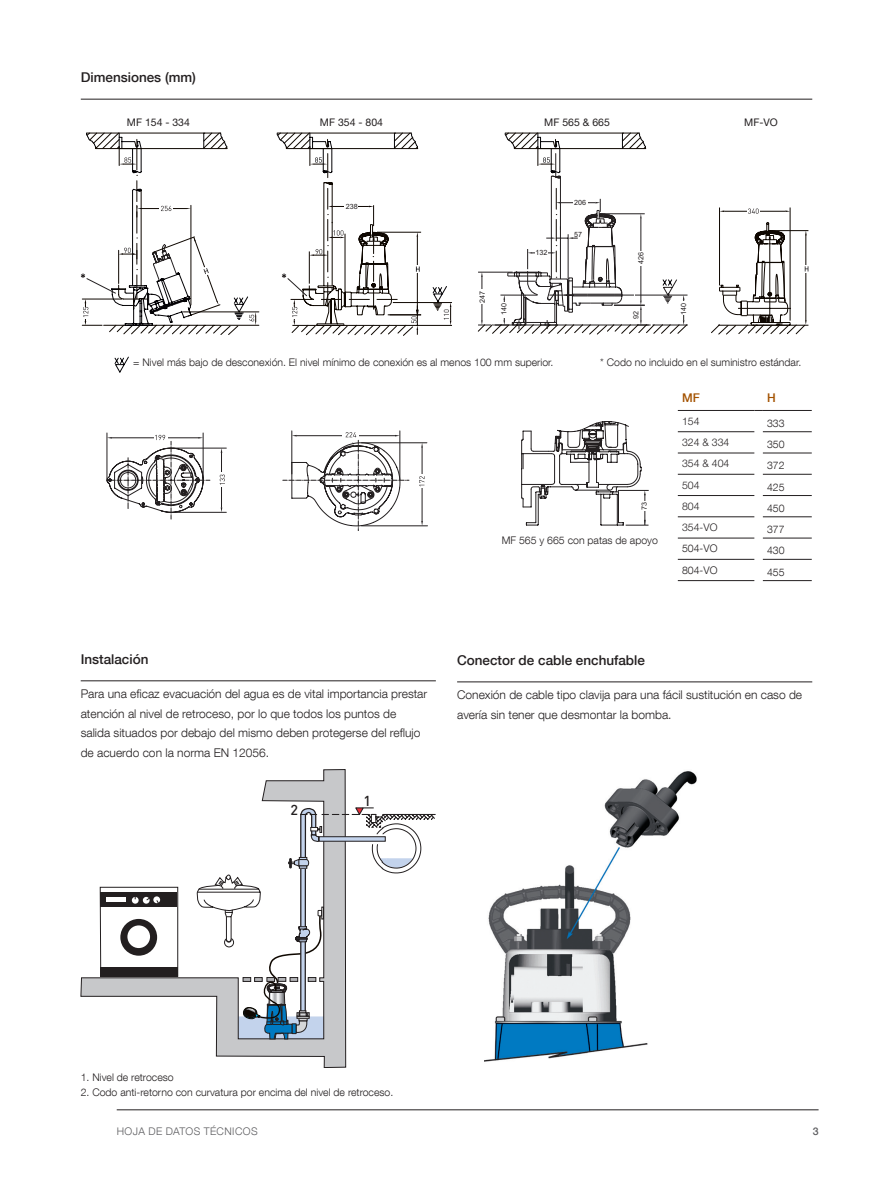
<style>
.page{position:relative;width:893px;height:1191px;background:#fff}
.page>*{position:absolute;margin:0;border:0;box-sizing:border-box;transform-origin:0 0}
.t1{font:500 14.25px "DIN";color:#231f20}
.Subtitle_10_pt{font:500 13.5px "Helvetica Neue LT Com";color:#231f20}
.Body_text{font:300 12px "Helvetica Neue LT Com";color:#231f20}
.Table_heading{font:500 12px "Helvetica Neue LT Com";color:#a35200}
.Body_text_8{font:300 10.5px "Helvetica Neue LT Com";color:#231f20}
.Table_text{font:10.5px "Helvetica Neue LT Pro";color:#231f20}
.Table_text-2{font:300 10.5px "Helvetica Neue LT Pro";color:#231f20}
.Subtitle{font:300 10.5px "Helvetica Neue LT Com";color:#231f20}
.Table_text-3{font:300 10.5px "Helvetica Neue LT Com";color:#231f20}
.t2{font:300 10.5px "Helvetica Neue LT Com";letter-spacing:.04em;color:#5c5c5f}
.Table_body_text_7{font:300 10.5px "Helvetica Neue LT Com";color:#231f20}
.t3{font:500 10.5px "Helvetica Neue LT Com";color:#5c5c5f}
.t4{font:7.2px "Arial";color:#231f20}
</style>
<div class="page">
<svg style="left:81px;top:769px;width:265px;height:298px"></svg>
<svg style="left:100px;top:887px;width:78px;height:89px"></svg>
<svg style="left:196px;top:807px;width:240px;height:233px"></svg>
<img style="left:484px;top:771px;width:213px;height:291px">
<hr style="left:393px;top:302px;width:59px;height:1px;background:#0e0701">
<hr style="left:292px;top:325px;width:160px;height:1px;background:#0e0701">
<hr style="left:173px;top:448px;width:53px;height:1px;background:#231f20">
<hr style="left:173px;top:512px;width:53px;height:1px;background:#231f20">
<hr style="left:221px;top:453px;width:1px;height:54px;background:#231f20">
<hr style="left:203px;top:433px;width:1px;height:46px;background:#231f20">
<hr style="left:107px;top:433px;width:1px;height:46px;background:#231f20">
<hr style="left:292px;top:431px;width:1px;height:43px;background:#231f20">
<hr style="left:400px;top:431px;width:1px;height:48px;background:#231f20">
<hr style="left:361px;top:442px;width:66px;height:1px;background:#231f20">
<hr style="left:361px;top:525px;width:66px;height:1px;background:#231f20">
<hr style="left:422px;top:447px;width:1px;height:74px;background:#231f20">
<div style="left:418px;top:474px;width:6px;height:13px;background:#fff"></div>
<svg style="left:106px;top:435px;width:104px;height:84px"></svg>
<svg style="left:283px;top:432px;width:126px;height:99px"></svg>
<svg style="left:220px;top:474px;width:5px;height:10px"></svg>
<svg style="left:419px;top:476px;width:5px;height:10px"></svg>
<svg style="left:81px;top:132px;width:370px;height:241px"></svg>
<svg style="left:478px;top:132px;width:330px;height:202px"></svg>
<hr style="left:618px;top:490px;width:31px;height:1px;background:#231f20">
<svg style="left:521px;top:421px;width:127px;height:105px"></svg>
<hr style="left:117px;top:1109px;width:702px;height:1px;background:#231f20">
<hr style="left:81px;top:99px;width:731px;height:1px;background:#231f20">
<hr style="left:81px;top:680px;width:355px;height:1px;background:#231f20">
<hr style="left:457px;top:681px;width:355px;height:1px;background:#231f20">
<hr style="left:678px;top:431px;width:76px;height:1px;background:#231f20">
<hr style="left:678px;top:452px;width:76px;height:1px;background:#231f20">
<hr style="left:678px;top:474px;width:76px;height:1px;background:#231f20">
<hr style="left:678px;top:495px;width:76px;height:1px;background:#231f20">
<hr style="left:678px;top:516px;width:76px;height:1px;background:#231f20">
<hr style="left:678px;top:537px;width:76px;height:1px;background:#231f20">
<hr style="left:678px;top:559px;width:76px;height:1px;background:#231f20">
<hr style="left:678px;top:580px;width:76px;height:1px;background:#231f20">
<hr style="left:763px;top:431px;width:49px;height:1px;background:#231f20">
<hr style="left:763px;top:452px;width:49px;height:1px;background:#231f20">
<hr style="left:763px;top:474px;width:49px;height:1px;background:#231f20">
<hr style="left:763px;top:495px;width:49px;height:1px;background:#231f20">
<hr style="left:763px;top:516px;width:49px;height:1px;background:#231f20">
<hr style="left:763px;top:537px;width:49px;height:1px;background:#231f20">
<hr style="left:763px;top:559px;width:49px;height:1px;background:#231f20">
<hr style="left:763px;top:580px;width:49px;height:1px;background:#231f20">
<hr style="left:678px;top:410px;width:76px;height:1px;background:#231f20">
<hr style="left:763px;top:410px;width:49px;height:1px;background:#231f20">
<p class="Subtitle_10_pt" style="left:81px;top:69px;width:117px">Dimensiones (mm)</p>
<p class="Table_text" style="left:127px;top:116px;width:65px">MF 154 - 334</p>
<p class="Table_text" style="left:320px;top:116px;width:65px">MF 354 - 804</p>
<p class="Table_text" style="left:544px;top:116px;width:67px">MF 565 &amp; 665</p>
<p class="Table_text" style="left:744px;top:116px;width:35px">MF-VO</p>
<p class="t4" style="left:346px;top:201px;width:14px">238</p>
<p class="t4" style="left:477px;top:303px;width:14px;rotate:-90deg">247</p>
<p class="t4" style="left:536px;top:248px;width:14px">132</p>
<p class="t4" style="left:574px;top:197px;width:14px">206</p>
<p class="t4" style="left:574px;top:229px;width:10px">57</p>
<p class="t4" style="left:636px;top:264px;width:14px;rotate:-90deg">426</p>
<p class="t4" style="left:499px;top:315px;width:14px;rotate:-90deg">140</p>
<p class="t4" style="left:678px;top:314px;width:14px;rotate:-90deg">140</p>
<p class="t4" style="left:631px;top:319px;width:10px;rotate:-90deg">92</p>
<p class="Body_text_8" style="left:133px;top:356px;width:422px">= Nivel más bajo de desconexión. El nivel mínimo de conexión es al menos 100 mm superior.</p>
<p class="Body_text_8" style="left:600px;top:356px;width:203px">* Codo no incluido en el suministro estándar.</p>
<p class="t4" style="left:639px;top:510px;width:10px;rotate:-90deg">73</p>
<p class="Subtitle" style="left:502px;top:534px;width:158px">MF 565 y 665 con patas de apoyo</p>
<p class="Table_heading" style="left:682px;top:390px;width:19px">MF</p>
<p class="Table_heading" style="left:767px;top:390px;width:10px">H</p>
<p class="Table_text-2" style="left:682px;top:415px;width:19px">154</p>
<p class="Table_text-3" style="left:767px;top:416px;width:19px">333</p>
<p class="Table_text-2" style="left:682px;top:436px;width:49px">324 &amp; 334</p>
<p class="Table_body_text_7" style="left:767px;top:438px;width:19px">350</p>
<p class="Table_text-2" style="left:682px;top:457px;width:49px">354 &amp; 404</p>
<p class="Table_body_text_7" style="left:767px;top:459px;width:19px">372</p>
<p class="Table_text-2" style="left:682px;top:478px;width:19px">504</p>
<p class="Table_body_text_7" style="left:767px;top:480px;width:19px">425</p>
<p class="Table_text-2" style="left:682px;top:500px;width:19px">804</p>
<p class="Table_body_text_7" style="left:767px;top:502px;width:19px">450</p>
<p class="Table_text-2" style="left:682px;top:521px;width:37px">354-VO</p>
<p class="Table_body_text_7" style="left:767px;top:523px;width:19px">377</p>
<p class="Table_text-3" style="left:682px;top:542px;width:37px">504-VO</p>
<p class="Table_text-3" style="left:767px;top:544px;width:19px">430</p>
<p class="Table_text-3" style="left:682px;top:563px;width:37px">804-VO</p>
<p class="Table_text-3" style="left:767px;top:565px;width:19px">455</p>
<p class="Subtitle_10_pt" style="left:81px;top:650px;width:69px">Instalación</p>
<p class="Body_text" style="left:81px;top:686px;width:348px">Para una eficaz evacuación del agua es de vital importancia prestar</p>
<p class="Body_text" style="left:81px;top:706px;width:317px">atención al nivel de retroceso, por lo que todos los puntos de</p>
<p class="Body_text" style="left:81px;top:725px;width:341px">salida situados por debajo del mismo deben protegerse del reflujo</p>
<p class="Body_text" style="left:81px;top:745px;width:190px">de acuerdo con la norma EN 12056.</p>
<p class="t1" style="left:290px;top:800px;width:9px">2</p>
<p class="t1" style="left:363px;top:791px;width:9px">1</p>
<p class="Subtitle_10_pt" style="left:457px;top:652px;width:189px">Conector de cable enchufable</p>
<p class="Body_text" style="left:457px;top:687px;width:346px">Conexión de cable tipo clavija para una fácil sustitución en caso de</p>
<p class="Body_text" style="left:457px;top:707px;width:216px">avería sin tener que desmontar la bomba.</p>
<p class="Body_text_8" style="left:81px;top:1070px;width:94px">1. Nivel de retroceso</p>
<p class="Body_text_8" style="left:81px;top:1085px;width:314px">2. Codo anti-retorno con curvatura por encima del nivel de retroceso.</p>
<p class="t2" style="left:117px;top:1124px;width:143px">HOJA DE DATOS TÉCNICOS</p>
<p class="t3" style="left:813px;top:1124px;width:7px">3</p>
</div>
